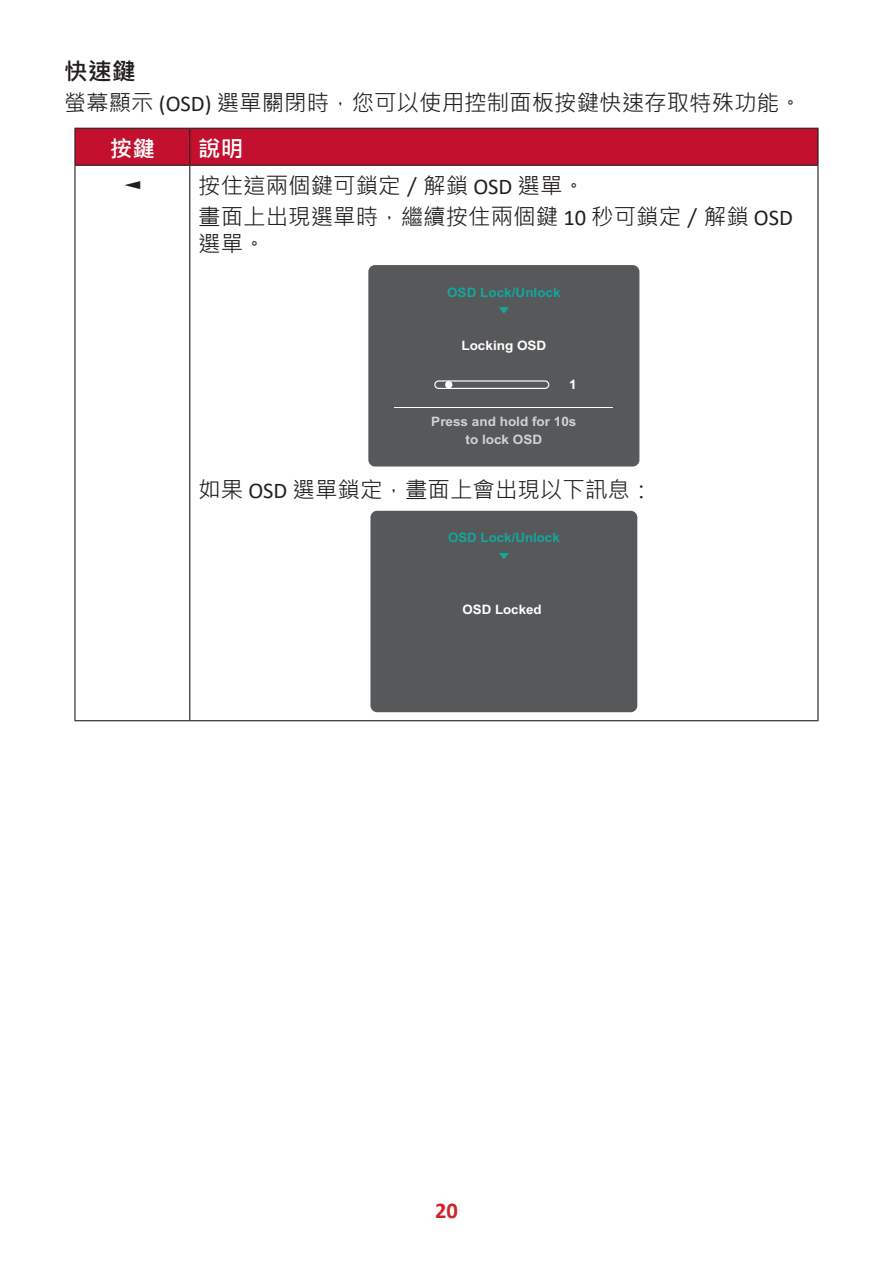
<style>
.page{position:relative;width:893px;height:1263px;background:#fff}
.page>*{position:absolute;margin:0;border:0;box-sizing:border-box;transform-origin:0 0}
.Heading_3{font:700 24px "Microsoft Jheng Hei";color:#231f20}
.Body{font:22.5px/27px "Microsoft Jheng Hei";color:#231f20}
.Body-2{font:700 22.5px "Microsoft Jheng Hei";color:#fff}
.t1{font:700 22.5px "Calibri";color:#d1232a}
.t2{font:700 13.05px/18px "Arial";color:#d1d2d4;text-align:center;scale:1.04 1}
.t3{font:700 13.05px "Arial";color:#12a79d;scale:1.04 1}
.t4{font:700 13.05px "Arial";color:#12a79d}
.t5{font:700 13.05px "Arial";color:#fff;scale:1.04 1}
.t6{font:700 13.05px "Arial";color:#fff}
.s1{font-family:"Calibri"}
</style>
<div class="page">
<div style="left:76px;top:129px;width:741px;height:36px;background:#c3102f"></div>
<hr style="left:817px;top:166px;width:2px;height:554px;background:#231f20">
<hr style="left:190px;top:128px;width:629px;height:1px;background:#231f20">
<hr style="left:817px;top:129px;width:2px;height:36px;background:#231f20">
<hr style="left:74px;top:165px;width:116px;height:1px;background:#231f20">
<hr style="left:190px;top:165px;width:629px;height:1px;background:#231f20">
<hr style="left:74px;top:166px;width:2px;height:554px;background:#231f20">
<hr style="left:189px;top:166px;width:1px;height:554px;background:#231f20">
<hr style="left:74px;top:128px;width:116px;height:1px;background:#231f20">
<hr style="left:74px;top:129px;width:2px;height:36px;background:#231f20">
<hr style="left:189px;top:129px;width:1px;height:36px;background:#231f20">
<hr style="left:74px;top:720px;width:116px;height:1px;background:#231f20">
<hr style="left:190px;top:720px;width:629px;height:1px;background:#231f20">
<div style="left:368px;top:265px;width:271px;height:201px;background:#57585a;border-radius:7px"></div>
<hr style="left:395px;top:407px;width:218px;height:1px;background:#fff">
<div style="left:434px;top:380px;width:115px;height:9px;border:1px solid #fff;border-radius:4px"></div>
<div style="left:445px;top:381px;width:7px;height:7px;background:#fff;border-radius:50%"></div>
<svg style="left:499px;top:307px;width:10px;height:7px"></svg>
<div style="left:370px;top:511px;width:267px;height:201px;background:#57585a;border-radius:7px"></div>
<svg style="left:499px;top:553px;width:10px;height:6px"></svg>
<p class="Heading_3" style="left:64px;top:56px;width:73px">快速鍵</p>
<p class="Body" style="left:64px;top:90px;width:739px">螢幕顯示 <span class="s1">(OSD)</span> 選單關閉時，您可以使用控制面板按鍵快速存取特殊功能。</p>
<p class="Body-2" style="left:110px;top:134px;width:46px">按鍵</p>
<p class="Body-2" style="left:198px;top:134px;width:46px">說明</p>
<p class="Body" style="left:198px;top:172px;width:388px">按住這兩個鍵可鎖定／解鎖 <span class="s1">OSD</span> 選單。</p>
<p class="Body" style="left:198px;top:203px;width:596px">畫面上出現選單時，繼續按住兩個鍵 <span class="s1">10</span> 秒可鎖定／解鎖 <span class="s1">OSD</span>選單。</p>
<p class="t3" style="left:447px;top:283px;width:111px">OSD Lock/Unlock</p>
<p class="t5" style="left:461px;top:337px;width:83px">Locking OSD</p>
<p class="t5" style="left:569px;top:375px;width:9px">1</p>
<p class="t2" style="left:431px;top:413px;width:141px">Press and hold for 10s to lock OSD</p>
<p class="Body" style="left:198px;top:476px;width:456px">如果 <span class="s1">OSD</span> 選單鎖定，畫面上會出現以下訊息：</p>
<p class="t4" style="left:448px;top:528px;width:113px">OSD Lock/Unlock</p>
<p class="t6" style="left:462px;top:600px;width:81px">OSD Locked</p>
<p class="t1" style="left:435px;top:1194px;width:24px">20</p>
</div>
